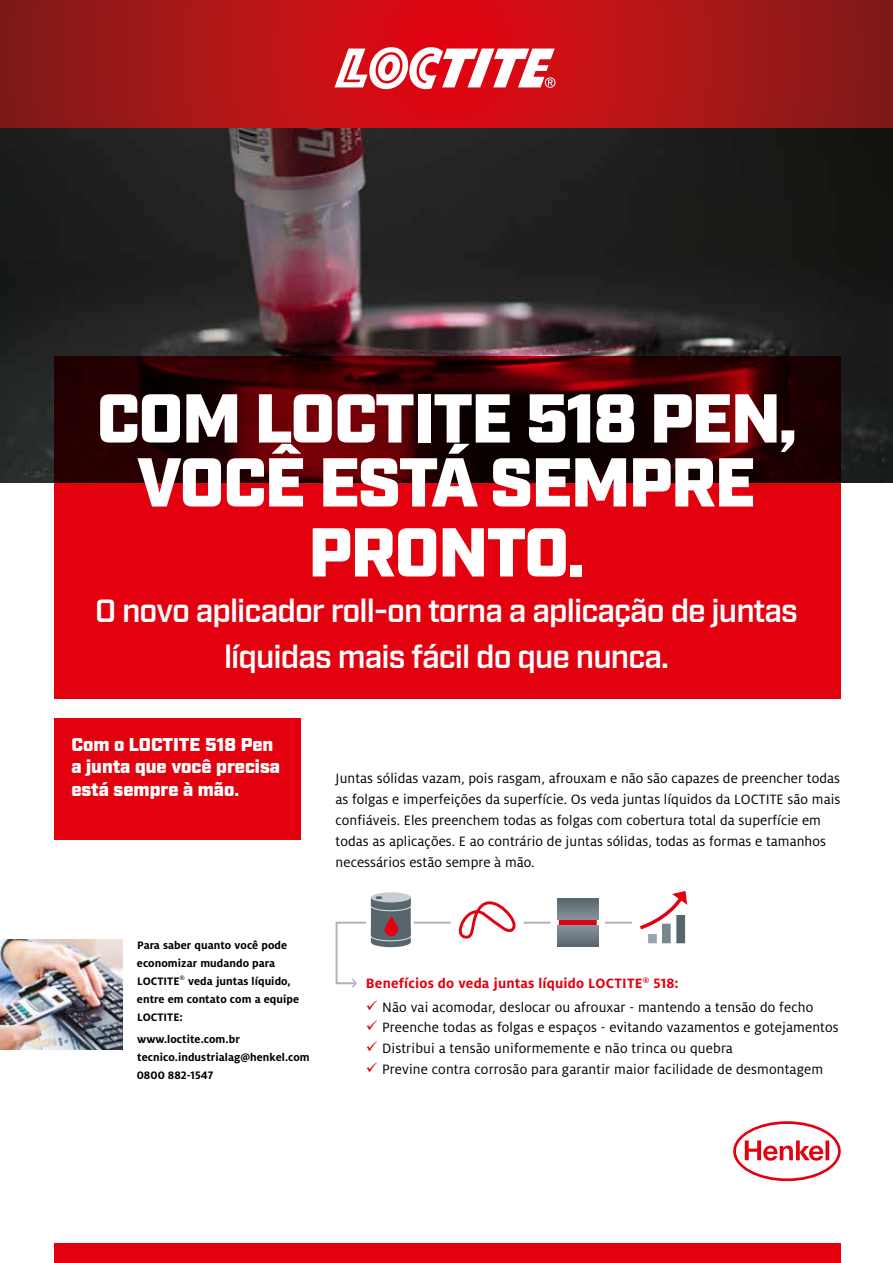
<style>
.page{position:relative;width:893px;height:1263px;background:#fff}
.page>*{position:absolute;margin:0;border:0;box-sizing:border-box;transform-origin:0 0}
.t1{font:900 69px/63.9px "Industry";letter-spacing:-.02em;color:#fff;text-align:center}
.t2{font:600 32.1px/45.6px "Industry";letter-spacing:-.03em;color:#fff;text-align:center}
.t3{font:900 18.6px/22.5px "Industry";color:#fff}
.t4{font:15px/21px "Henkel Milo";letter-spacing:.005em;color:#000}
.t5{font:700 12px/18px "Henkel Milo";letter-spacing:.005em;color:#000}
.s1{font-weight:700;color:#e3000f}
</style>
<div class="page">
<img style="left:0;top:127px;width:893px;height:355px">
<div style="left:559px;top:911px;width:38px;height:25px;background:#e3000f"></div>
<div style="left:557px;top:898px;width:42px;height:22px;background:linear-gradient(to bottom,#55646b,#849198)"></div>
<svg style="left:557px;top:925px;width:42px;height:21px"></svg>
<svg style="left:449px;top:901px;width:67px;height:38px"></svg>
<div style="left:371px;top:892px;width:40px;height:10px;background:#c7cdd0;border-radius:50%"></div>
<div style="left:676px;top:915px;width:9px;height:28px;background:#57666d"></div>
<div style="left:662px;top:924px;width:9px;height:19px;background:#78868e"></div>
<div style="left:648px;top:934px;width:9px;height:9px;background:#98a5ad"></div>
<svg style="left:640px;top:891px;width:47px;height:40px"></svg>
<div style="left:54px;top:718px;width:247px;height:122px;background:#e3000f"></div>
<svg style="left:733px;top:1121px;width:108px;height:60px"></svg>
<hr style="left:414px;top:922px;width:37px;height:2px;background:#adb6bc">
<hr style="left:523px;top:922px;width:28px;height:2px;background:#adb6bc">
<hr style="left:605px;top:922px;width:27px;height:2px;background:#adb6bc">
<svg style="left:335px;top:896px;width:76px;height:92px"></svg>
<svg style="left:54px;top:356px;width:787px;height:342px;background:#a1000a"></svg>
<div style="left:54px;top:1243px;width:787px;height:20px;background:#e3000f"></div>
<img style="left:0;top:939px;width:122px;height:110px">
<svg style="left:0;top:0;width:893px;height:127px;background:#ad1416"></svg>
<svg style="left:334px;top:47px;width:221px;height:42px"></svg>
<h1 class="t1" style="left:97px;top:391px;width:702px">COM LOCTITE 518 PEN,<br>VOCÊ ESTÁ SEMPRE</h1>
<h1 class="t1" style="left:308px;top:525px;width:278px">PRONTO.</h1>
<h2 class="t2" style="left:95px;top:589px;width:704px">O novo aplicador roll-on torna a aplicação de juntas líquidas mais fácil do que nunca.</h2>
<p class="t3" style="left:71px;top:734px;width:210px">Com o LOCTITE 518 Pen a junta que você precisa está sempre à mão.</p>
<p class="t4" style="left:336px;top:768px;width:506px">Juntas sólidas vazam, pois rasgam, afrouxam e não são capazes de preencher todas as folgas e imperfeições da superfície. Os veda juntas líquidos da LOCTITE são mais confiáveis. Eles preenchem todas as folgas com cobertura total da superfície em todas as aplicações. E ao contrário de juntas sólidas, todas as formas e tamanhos necessários estão sempre à mão.</p>
<p class="t5" style="left:137px;top:936px;width:164px">Para saber quanto você pode economizar mudando para<br>LOCTITE<sup>®</sup> veda juntas líquido, entre em contato com a equipe<br>LOCTITE:</p>
<p class="t5" style="left:137px;top:1030px;width:174px">www.loctite.com.br tecnico.industrialag@henkel.com<br>0800 882-1547</p>
<p class="t4" style="left:382px;top:972px;width:433px;line-height:23.4px;text-indent:-16px"><span class="s1">Benefícios do veda juntas líquido LOCTITE</span><sup>®</sup> <span class="s1">518:<br></span>Não vai acomodar, deslocar ou afrouxar - mantendo a tensão do fecho</p>
<p class="t4" style="left:382px;top:1017px;width:458px">Preenche todas as folgas e espaços - evitando vazamentos e gotejamentos<br>Distribui a tensão uniformemente e não trinca ou quebra<br>Previne contra corrosão para garantir maior facilidade de desmontagem</p>
</div>
